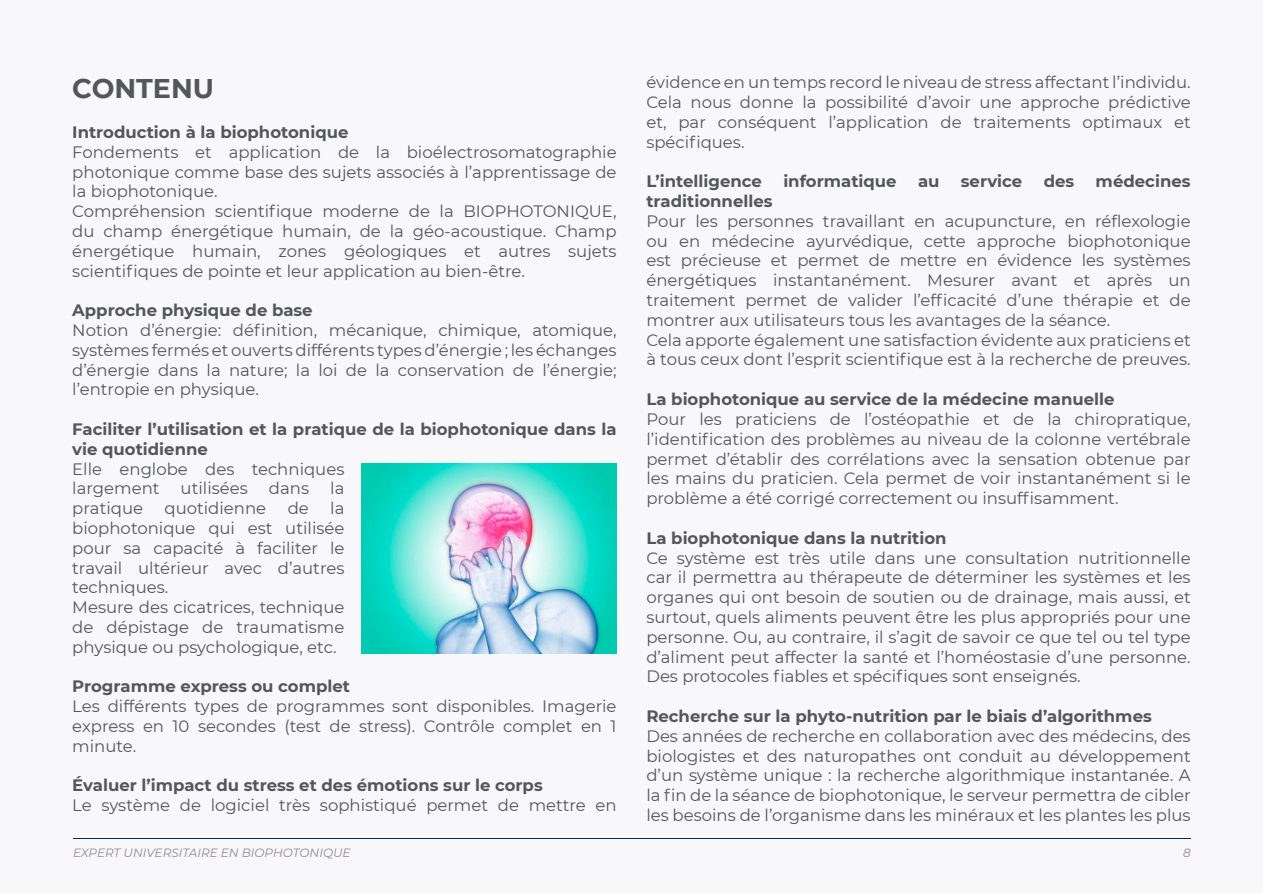
<style>
.page{position:relative;width:1263px;height:893px;background:#f8f7f9}
.page>*{position:absolute;margin:0;border:0;box-sizing:border-box;transform-origin:0 0}
.t1{font:700 27px "Montserrat";color:#545758}
.t2{font:16.5px/19.8px "Montserrat";color:#545758;text-align:justify}
.t3{font:700 16.5px/19.8px "Montserrat";color:#545758}
.t4{font:italic 12px "Montserrat";color:#908c8e}
</style>
<div class="page">
<hr style="left:73px;top:838px;width:1118px;height:1px;background:#002b57">
<img style="left:361px;top:463px;width:256px;height:190px">
<h1 class="t1" style="left:72px;top:69px;width:143px">CONTENU</h1>
<p class="t3" style="left:72px;top:121px;width:278px">Introduction à la biophotonique</p>
<p class="t2" style="left:72px;top:141px;width:546px;text-align:left">Fondements et application de la bioélectrosomatographie photonique comme base des sujets associés à l’apprentissage de la biophotonique.<br>Compréhension scientifique moderne de la BIOPHOTONIQUE, du champ énergétique humain, de la géo-acoustique. Champ énergétique humain, zones géologiques et autres sujets scientifiques de pointe et leur application au bien-être.</p>
<p class="t3" style="left:72px;top:300px;width:242px">Approche physique de base</p>
<p class="t2" style="left:72px;top:320px;width:546px">Notion d’énergie: définition, mécanique, chimique, atomique, systèmes fermés et ouverts différents types d’énergie ; les échanges d’énergie dans la nature; la loi de la conservation de l’énergie; l’entropie en physique.</p>
<p class="t3" style="left:72px;top:418px;width:546px">Faciliter l’utilisation et la pratique de la biophotonique dans la vie quotidienne</p>
<p class="t2" style="left:72px;top:458px;width:274px">Elle englobe des techniques largement</p>
<p class="t2" style="left:181px;top:478px;width:69px">utilisées</p>
<p class="t2" style="left:269px;top:478px;width:42px">dans</p>
<p class="t2" style="left:330px;top:478px;width:16px">la</p>
<p class="t2" style="left:72px;top:498px;width:274px;text-align:left;text-indent:258px">la biophotonique qui est utilisée pour sa capacité à faciliter le travail ultérieur avec d’autres techniques.<br>Mesure des cicatrices, technique de dépistage de traumatisme physique ou psychologique, etc.</p>
<p class="t3" style="left:72px;top:676px;width:279px">Programme express ou complet</p>
<p class="t2" style="left:72px;top:696px;width:546px">Les différents types de programmes sont disponibles. Imagerie express en 10 secondes (test de stress). Contrôle complet en 1 minute.</p>
<p class="t3" style="left:72px;top:775px;width:472px">Évaluer l’impact du stress et des émotions sur le corps</p>
<p class="t2" style="left:72px;top:795px;width:546px">Le système de logiciel très sophistiqué permet de mettre en</p>
<p class="t2" style="left:72px;top:498px;width:72px">pratique</p>
<p class="t2" style="left:165px;top:498px;width:103px">quotidienne</p>
<p class="t2" style="left:288px;top:498px;width:23px">de</p>
<p class="t2" style="left:646px;top:72px;width:546px">évidence en un temps record le niveau de stress affectant l’individu.<br>Cela nous donne la possibilité d’avoir une approche prédictive et, par conséquent l’application de traitements optimaux et spécifiques.</p>
<p class="t3" style="left:646px;top:171px;width:117px">L’intelligence</p>
<p class="t3" style="left:783px;top:171px;width:115px">informatique</p>
<p class="t3" style="left:918px;top:171px;width:23px">au</p>
<p class="t3" style="left:961px;top:171px;width:63px">service</p>
<p class="t3" style="left:1044px;top:171px;width:32px">des</p>
<p class="t3" style="left:1096px;top:171px;width:97px">médecines</p>
<p class="t3" style="left:646px;top:190px;width:128px">traditionnelles</p>
<p class="t2" style="left:646px;top:211px;width:546px;text-align:left">Pour les personnes travaillant en acupuncture, en réflexologie ou en médecine ayurvédique, cette approche biophotonique est précieuse et permet de mettre en évidence les systèmes énergétiques instantanément. Mesurer avant et après un traitement permet de valider l’efficacité d’une thérapie et de montrer aux utilisateurs tous les avantages de la séance.<br>Cela apporte également une satisfaction évidente aux praticiens et à tous ceux dont l’esprit scientifique est à la recherche de preuves.</p>
<p class="t3" style="left:646px;top:388px;width:470px">La biophotonique au service de la médecine manuelle</p>
<p class="t2" style="left:646px;top:409px;width:546px">Pour les praticiens de l’ostéopathie et de la chiropratique, l’identification des problèmes au niveau de la colonne vertébrale permet d’établir des corrélations avec la sensation obtenue par les mains du praticien. Cela permet de voir instantanément si le problème a été corrigé correctement ou insuffisamment.</p>
<p class="t3" style="left:646px;top:527px;width:302px">La biophotonique dans la nutrition</p>
<p class="t2" style="left:646px;top:547px;width:546px">Ce système est très utile dans une consultation nutritionnelle car il permettra au thérapeute de déterminer les systèmes et les organes qui ont besoin de soutien ou de drainage, mais aussi, et surtout, quels aliments peuvent être les plus appropriés pour une personne. Ou, au contraire, il s’agit de savoir ce que tel ou tel type d’aliment peut affecter la santé et l’homéostasie d’une personne.<br>Des protocoles fiables et spécifiques sont enseignés.</p>
<p class="t3" style="left:646px;top:705px;width:507px">Recherche sur la phyto-nutrition par le biais d’algorithmes</p>
<p class="t2" style="left:646px;top:725px;width:546px">Des années de recherche en collaboration avec des médecins, des biologistes et des naturopathes ont conduit au développement d’un système unique : la recherche algorithmique instantanée. A la fin de la séance de biophotonique, le serveur permettra de cibler les besoins de l’organisme dans les minéraux et les plantes les plus</p>
<p class="t4" style="left:73px;top:844px;width:279px">EXPERT UNIVERSITAIRE EN BIOPHOTONIQUE</p>
<p class="t4" style="left:1183px;top:844px;width:9px">8</p>
</div>
